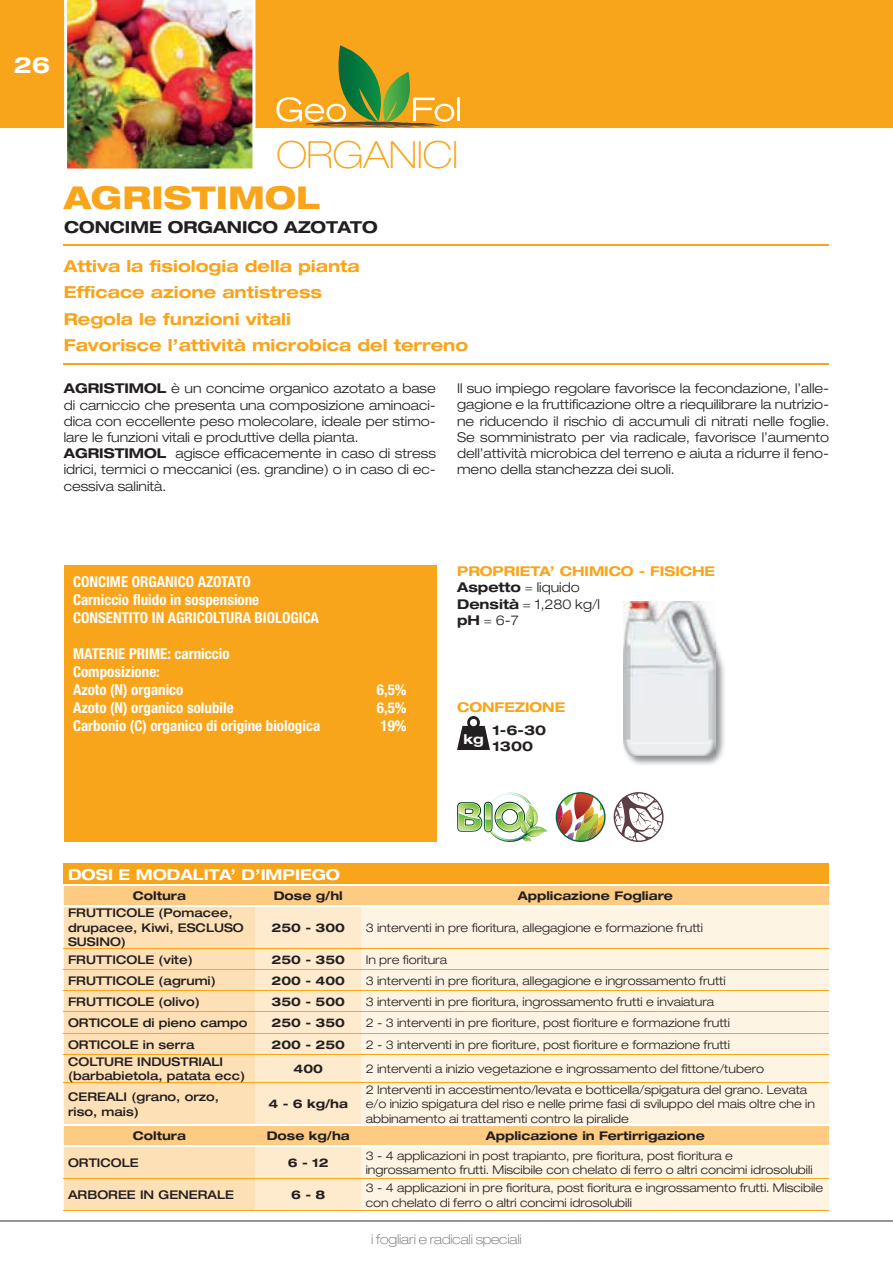
<style>
.page{position:relative;width:893px;height:1263px;background:#fff}
.page>*{position:absolute;margin:0;border:0;box-sizing:border-box;transform-origin:0 0}
.t1{font:100 expanded 37.5px "Helvetica Neue";letter-spacing:-.01em;color:#f9a51b}
.t2{font:800 expanded 31.5px "Helvetica Neue";color:#f9a51b}
.t3{font:700 expanded 22.5px "Helvetica Neue";color:#fff}
.t4{font:700 expanded 16.5px/26.4px "Helvetica Neue";color:#f9a51b}
.t5{font:700 expanded 16.5px "Helvetica Neue";color:#231f20}
.t6{font:700 condensed 15px/18px "Helvetica Neue";color:#fff}
.t7{font:700 expanded 15px "Helvetica Neue";color:#fff}
.t8{font:300 expanded 13.5px/16.2px "Helvetica Neue";color:#231f20}
.t9{font:700 expanded 13.5px/16.2px "Helvetica Neue";color:#f9a51b}
.t10{font:100 expanded 13.5px "Helvetica Neue";letter-spacing:-.01em;color:#6c6d70}
.t11{font:700 expanded 13.5px/16.2px "Helvetica Neue";color:#231f20}
.t12{font:700 expanded 13.5px "Helvetica Neue";color:#fff}
.t13{font:300 expanded 12px/14.4px "Helvetica Neue";color:#231f20}
.t14{font:500 expanded 12px/14.4px "Helvetica Neue";color:#231f20}
.t15{font:700 expanded 12px "Helvetica Neue";color:#231f20}
.s1{font-weight:700}
.s2{color:#231f20}
.s3{font-weight:300;color:#231f20}
</style>
<div class="page">
<div style="left:0;top:0;width:893px;height:128px;background:#f9a51b"></div>
<hr style="left:0;top:1220px;width:893px;height:2px;background:#939598">
<div style="left:64px;top:566px;width:372px;height:276px;background:#f9a51b"></div>
<hr style="left:458px;top:98px;width:2px;height:23px;background:#fff">
<svg style="left:276px;top:45px;width:178px;height:83px"></svg>
<img style="left:64px;top:0;width:191px;height:169px">
<div style="left:64px;top:863px;width:765px;height:21px;background:#f9a51b"></div>
<div style="left:64px;top:886px;width:765px;height:19px;background:#fdcb82"></div>
<div style="left:64px;top:907px;width:191px;height:303px;background:#fee0b6"></div>
<div style="left:255px;top:907px;width:106px;height:303px;background:#feeacc"></div>
<div style="left:361px;top:907px;width:468px;height:303px;background:#fef4e4"></div>
<hr style="left:64px;top:1124px;width:191px;height:2px;background:#fff">
<hr style="left:255px;top:1124px;width:106px;height:2px;background:#fff">
<hr style="left:361px;top:1124px;width:468px;height:2px;background:#fff">
<hr style="left:64px;top:1145px;width:191px;height:2px;background:#fff">
<hr style="left:255px;top:1145px;width:106px;height:2px;background:#fff">
<hr style="left:361px;top:1145px;width:468px;height:2px;background:#fff">
<hr style="left:64px;top:948px;width:191px;height:1px;background:#f9a51b">
<hr style="left:255px;top:948px;width:106px;height:1px;background:#f9a51b">
<hr style="left:361px;top:948px;width:468px;height:1px;background:#f9a51b">
<hr style="left:64px;top:969px;width:191px;height:1px;background:#f9a51b">
<hr style="left:255px;top:969px;width:106px;height:1px;background:#f9a51b">
<hr style="left:361px;top:969px;width:468px;height:1px;background:#f9a51b">
<hr style="left:64px;top:990px;width:191px;height:1px;background:#f9a51b">
<hr style="left:255px;top:990px;width:106px;height:1px;background:#f9a51b">
<hr style="left:361px;top:990px;width:468px;height:1px;background:#f9a51b">
<hr style="left:64px;top:1011px;width:191px;height:1px;background:#f9a51b">
<hr style="left:64px;top:1033px;width:191px;height:1px;background:#f9a51b">
<hr style="left:64px;top:1054px;width:191px;height:1px;background:#f9a51b">
<hr style="left:64px;top:1082px;width:191px;height:1px;background:#f9a51b">
<hr style="left:255px;top:1011px;width:106px;height:1px;background:#f9a51b">
<hr style="left:255px;top:1033px;width:106px;height:1px;background:#f9a51b">
<hr style="left:255px;top:1054px;width:106px;height:1px;background:#f9a51b">
<hr style="left:255px;top:1082px;width:106px;height:1px;background:#f9a51b">
<hr style="left:361px;top:1011px;width:468px;height:1px;background:#f9a51b">
<hr style="left:361px;top:1033px;width:468px;height:1px;background:#f9a51b">
<hr style="left:361px;top:1054px;width:468px;height:1px;background:#f9a51b">
<hr style="left:361px;top:1082px;width:468px;height:1px;background:#f9a51b">
<hr style="left:64px;top:1178px;width:191px;height:1px;background:#f9a51b">
<hr style="left:64px;top:1210px;width:191px;height:1px;background:#f9a51b">
<hr style="left:255px;top:1178px;width:106px;height:1px;background:#f9a51b">
<hr style="left:255px;top:1210px;width:106px;height:1px;background:#f9a51b">
<hr style="left:361px;top:1178px;width:468px;height:1px;background:#f9a51b">
<hr style="left:361px;top:1210px;width:468px;height:1px;background:#f9a51b">
<hr style="left:64px;top:245px;width:765px;height:1px;background:#f9a51b">
<hr style="left:64px;top:364px;width:765px;height:1px;background:#f9a51b">
<img style="left:457px;top:717px;width:33px;height:32px">
<img style="left:623px;top:601px;width:101px;height:164px">
<img style="left:624px;top:601px;width:91px;height:154px">
<img style="left:457px;top:792px;width:91px;height:50px">
<img style="left:556px;top:792px;width:50px;height:50px">
<svg style="left:614px;top:792px;width:50px;height:50px"></svg>
<h3 class="t3" style="left:14px;top:50px;width:38px">26</h3>
<h1 class="t1" style="left:276px;top:132px;width:184px">ORGANICI</h1>
<h2 class="t2" style="left:64px;top:177px;width:258px">AGRISTIMOL</h2>
<h3 class="t5" style="left:64px;top:216px;width:315px">CONCIME ORGANICO AZOTATO</h3>
<h3 class="t4" style="left:64px;top:252px;width:406px">Attiva la fisiologia della pianta<br>Efficace azione antistress<br>Regola le funzioni vitali<br>Favorisce l’attività microbica del terreno</h3>
<p class="t8" style="left:64px;top:380px;width:374px"><span class="s1">AGRISTIMOL</span> è un concime organico azotato a base di carniccio che presenta una composizione aminoaci&shy;dica con eccellente peso molecolare, ideale per stimo&shy;lare le funzioni vitali e produttive della pianta.<br><span class="s1">AGRISTIMOL</span> agisce efficacemente in caso di stress idrici, termici o meccanici (es. grandine) o in caso di ec&shy;cessiva salinità.</p>
<p class="t8" style="left:457px;top:380px;width:374px;text-align:justify">Il suo impiego regolare favorisce la fecondazione, l’alle&shy;gagione e la fruttificazione oltre a riequilibrare la nutrizio&shy;ne riducendo il rischio di accumuli di nitrati nelle foglie.<br>Se somministrato per via radicale, favorisce l’aumento dell’attività microbica del terreno e aiuta a ridurre il feno&shy;meno della stanchezza dei suoli.</p>
<p class="t6" style="left:73px;top:573px;width:247px">CONCIME ORGANICO AZOTATO<br>Carniccio fluido in sospensione<br>CONSENTITO IN AGRICOLTURA BIOLOGICA</p>
<p class="t6" style="left:73px;top:645px;width:158px">MATERIE PRIME: carniccio<br>Composizione:<br>Azoto (N) organico</p>
<p class="t6" style="left:377px;top:681px;width:31px">6,5%</p>
<p class="t6" style="left:73px;top:699px;width:162px">Azoto (N) organico solubile</p>
<p class="t6" style="left:377px;top:699px;width:31px">6,5%</p>
<p class="t6" style="left:73px;top:717px;width:249px">Carbonio (C) organico di origine biologica</p>
<p class="t6" style="left:380px;top:717px;width:28px">19%</p>
<p class="t9" style="left:457px;top:563px;width:259px">PROPRIETA’ CHIMICO - FISICHE<br><span class="s2">Aspetto</span> <span class="s3">= liquido<br></span><span class="s2">Densità</span> <span class="s3">= 1,280 kg/l<br></span><span class="s2">pH</span> <span class="s3">= 6-7</span></p>
<p class="t9" style="left:457px;top:699px;width:110px">CONFEZIONE</p>
<p class="t11" style="left:492px;top:721px;width:55px">1-6-30<br>1300</p>
<p class="t12" style="left:463px;top:730px;width:22px">kg</p>
<p class="t7" style="left:68px;top:865px;width:273px">DOSI E MODALITA’ D’IMPIEGO</p>
<p class="t15" style="left:133px;top:888px;width:55px">Coltura</p>
<p class="t15" style="left:274px;top:888px;width:71px">Dose g/hl</p>
<p class="t15" style="left:518px;top:888px;width:157px">Applicazione Fogliare</p>
<p class="t14" style="left:68px;top:905px;width:177px">FRUTTICOLE (Pomacee, drupacee, Kiwi, ESCLUSO<br>SUSINO)</p>
<p class="t15" style="left:272px;top:920px;width:75px">250 - 300</p>
<p class="t13" style="left:366px;top:920px;width:339px">3 interventi in pre fioritura, allegagione e formazione frutti</p>
<p class="t14" style="left:68px;top:952px;width:126px">FRUTTICOLE (vite)</p>
<p class="t15" style="left:272px;top:952px;width:75px">250 - 350</p>
<p class="t13" style="left:366px;top:952px;width:83px">In pre fioritura</p>
<p class="t14" style="left:68px;top:973px;width:149px">FRUTTICOLE (agrumi)</p>
<p class="t15" style="left:272px;top:973px;width:75px">200 - 400</p>
<p class="t13" style="left:366px;top:973px;width:362px">3 interventi in pre fioritura, allegagione e ingrossamento frutti</p>
<p class="t14" style="left:68px;top:994px;width:133px">FRUTTICOLE (olivo)</p>
<p class="t15" style="left:272px;top:994px;width:75px">350 - 500</p>
<p class="t13" style="left:366px;top:994px;width:350px">3 interventi in pre fioritura, ingrossamento frutti e invaiatura</p>
<p class="t14" style="left:68px;top:1015px;width:181px">ORTICOLE di pieno campo</p>
<p class="t15" style="left:272px;top:1015px;width:75px">250 - 350</p>
<p class="t13" style="left:366px;top:1016px;width:366px">2 - 3 interventi in pre fioriture, post fioriture e formazione frutti</p>
<p class="t14" style="left:68px;top:1037px;width:128px">ORTICOLE in serra</p>
<p class="t15" style="left:272px;top:1037px;width:75px">200 - 250</p>
<p class="t13" style="left:366px;top:1037px;width:366px">2 - 3 interventi in pre fioriture, post fioriture e formazione frutti</p>
<p class="t14" style="left:68px;top:1054px;width:179px">COLTURE INDUSTRIALI (barbabietola, patata ecc)</p>
<p class="t15" style="left:294px;top:1061px;width:31px">400</p>
<p class="t13" style="left:366px;top:1061px;width:400px">2 interventi a inizio vegetazione e ingrossamento del fittone/tubero</p>
<p class="t14" style="left:68px;top:1089px;width:153px">CEREALI (grano, orzo, riso, mais)</p>
<p class="t15" style="left:268px;top:1097px;width:81px">4 - 6 kg/ha</p>
<p class="t13" style="left:366px;top:1082px;width:451px">2 Interventi in accestimento/levata e botticella/spigatura del grano. Levata e/o inizio spigatura del riso e nelle prime fasi di sviluppo del mais oltre che in abbinamento ai trattamenti contro la piralide</p>
<p class="t15" style="left:133px;top:1128px;width:55px">Coltura</p>
<p class="t15" style="left:267px;top:1128px;width:85px">Dose kg/ha</p>
<p class="t15" style="left:486px;top:1128px;width:221px">Applicazione in Fertirrigazione</p>
<p class="t14" style="left:68px;top:1155px;width:72px">ORTICOLE</p>
<p class="t15" style="left:288px;top:1155px;width:42px">6 - 12</p>
<p class="t13" style="left:366px;top:1148px;width:448px">3 - 4 applicazioni in post trapianto, pre fioritura, post fioritura e ingrossamento frutti. Miscibile con chelato di ferro o altri concimi idrosolubili</p>
<p class="t14" style="left:68px;top:1187px;width:167px">ARBOREE IN GENERALE</p>
<p class="t15" style="left:291px;top:1187px;width:36px">6 - 8</p>
<p class="t13" style="left:366px;top:1180px;width:459px">3 - 4 applicazioni in pre fioritura, post fioritura e ingrossamento frutti. Miscibile con chelato di ferro o altri concimi idrosolubili</p>
<p class="t10" style="left:371px;top:1231px;width:152px">i fogliari e radicali speciali</p>
</div>
